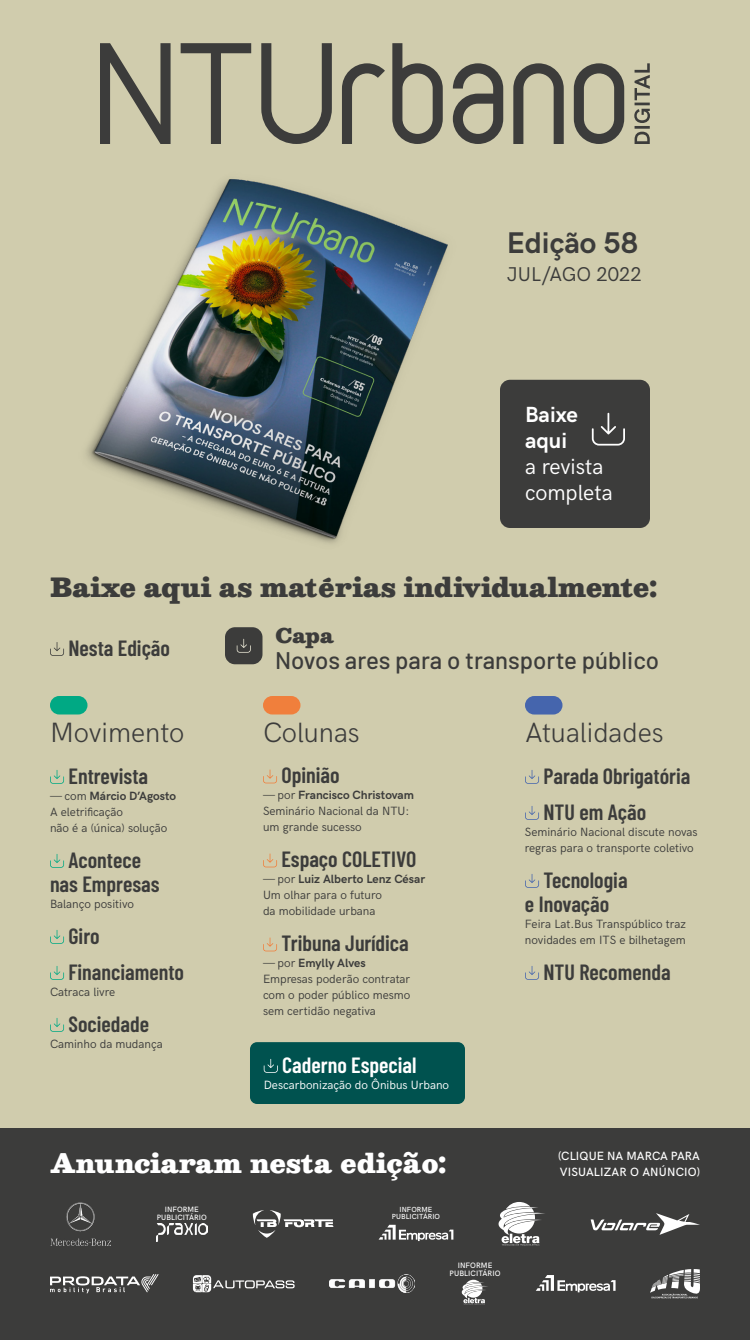
<style>
.page{position:relative;width:750px;height:1340px;background:#fff}
.page>*{position:absolute;margin:0;border:0;box-sizing:border-box;transform-origin:0 0}
.t1{font:700 30px "HK Grotesk";color:#3c3c3b}
.t2{font:300 28px "HK Grotesk";color:#3c3c3b}
.t3{font:26px "Besley it Fatface";color:#3c3c3b}
.t4{font:26px "Besley it Fatface";color:#fff}
.Chamada__capa{font:500 24px "Barlow";color:#3c3c3b}
.Seção__geral{font:600 22px/24px "Barlow Condensed";color:#3c3c3b;text-align:center}
.t5{font:22px "HK Grotesk";color:#fff}
.Seção__geral-2{font:600 22px "Barlow Condensed";color:#fff}
.t6{font:700 22px "HK Grotesk";color:#fff}
.t7{font:20px "HK Grotesk";color:#3c3c3b}
.Seção__capa{font:20px "Besley it Fatface";color:#3c3c3b}
.Parágrafo_Sans_A{font:12px/16px "HK Grotesk";color:#3c3c3b}
.Parágrafo_Sans_A-2{font:700 12px "HK Grotesk";color:#3c3c3b}
.t8{font:500 12px "HK Grotesk";letter-spacing:.01em;color:#fff}
.t9{font:12px "HK Grotesk";color:#fff}
.t10{font:500 7.8px/7.8px "HK Grotesk";letter-spacing:.005em;color:#fff;text-align:center}
.t11{font:500 7.7px/7.7px "HK Grotesk";letter-spacing:.005em;color:#fff;text-align:center}
.t12{font:500 7.4px/7.4px "HK Grotesk";letter-spacing:.005em;color:#fff;text-align:center}
.s1{font-weight:700}
.s2{font-weight:400}
</style>
<div class="page">
<div style="left:0;top:0;width:750px;height:1338px;background:#d0ccad"></div>
<svg style="left:634px;top:63px;width:16px;height:81px"></svg>
<svg style="left:100px;top:43px;width:524px;height:101px"></svg>
<div style="left:500px;top:380px;width:150px;height:148px;background:#3c3c3b;border-radius:10px"></div>
<svg style="left:592px;top:413px;width:33px;height:33px"></svg>
<div style="left:50px;top:696px;width:38px;height:18px;background:#00a984;border-radius:9px"></div>
<div style="left:263px;top:696px;width:37px;height:19px;background:#f07f3c;border-radius:9px"></div>
<div style="left:525px;top:696px;width:37px;height:19px;background:#4565ad;border-radius:9px"></div>
<svg style="left:50px;top:770px;width:14px;height:14px"></svg>
<svg style="left:50px;top:854px;width:14px;height:14px"></svg>
<svg style="left:50px;top:930px;width:14px;height:14px"></svg>
<svg style="left:50px;top:966px;width:14px;height:14px"></svg>
<svg style="left:50px;top:1018px;width:14px;height:14px"></svg>
<svg style="left:263px;top:770px;width:14px;height:13px"></svg>
<svg style="left:263px;top:854px;width:14px;height:13px"></svg>
<svg style="left:263px;top:938px;width:14px;height:13px"></svg>
<svg style="left:525px;top:770px;width:14px;height:14px"></svg>
<svg style="left:525px;top:806px;width:14px;height:14px"></svg>
<svg style="left:525px;top:874px;width:14px;height:14px"></svg>
<svg style="left:525px;top:966px;width:14px;height:14px"></svg>
<svg style="left:50px;top:642px;width:14px;height:14px"></svg>
<div style="left:225px;top:627px;width:37px;height:37px;background:#3c3c3b;border-radius:10px"></div>
<svg style="left:237px;top:639px;width:14px;height:14px"></svg>
<img style="left:86px;top:179px;width:362px;height:365px">
<div style="left:0;top:1128px;width:750px;height:212px;background:#3c3c3b"></div>
<img style="left:50px;top:1202px;width:61px;height:44px">
<img style="left:329px;top:1275px;width:85px;height:17px">
<svg style="left:50px;top:1274px;width:109px;height:19px"></svg>
<svg style="left:193px;top:1275px;width:102px;height:17px"></svg>
<svg style="left:536px;top:1275px;width:80px;height:17px"></svg>
<img style="left:156px;top:1224px;width:52px;height:17px">
<svg style="left:379px;top:1225px;width:74px;height:16px"></svg>
<svg style="left:461px;top:1280px;width:27px;height:25px"></svg>
<svg style="left:253px;top:1210px;width:80px;height:28px"></svg>
<svg style="left:650px;top:1269px;width:50px;height:29px"></svg>
<div style="left:250px;top:1042px;width:215px;height:62px;background:#00524f;border-radius:7px"></div>
<svg style="left:264px;top:1059px;width:14px;height:14px"></svg>
<svg style="left:591px;top:1213px;width:109px;height:22px"></svg>
<svg style="left:498px;top:1202px;width:47px;height:44px"></svg>
<p class="t1" style="left:507px;top:220px;width:133px">Edição 58</p>
<p class="t7" style="left:507px;top:259px;width:136px">JUL/AGO 2022</p>
<p class="t6" style="left:525px;top:398px;width:54px">Baixe</p>
<p class="t6" style="left:525px;top:424px;width:44px">aqui</p>
<p class="t5" style="left:525px;top:450px;width:80px">a revista</p>
<p class="t5" style="left:525px;top:476px;width:89px">completa</p>
<p class="t3" style="left:50px;top:573px;width:609px">Baixe aqui as matérias individualmente:</p>
<p class="Seção__geral" style="left:68px;top:635px;width:103px">Nesta Edição</p>
<p class="Seção__capa" style="left:275px;top:625px;width:61px">Capa</p>
<p class="Chamada__capa" style="left:275px;top:643px;width:386px">Novos ares para o transporte público</p>
<p class="t2" style="left:50px;top:711px;width:136px">Movimento</p>
<p class="t2" style="left:263px;top:711px;width:98px">Colunas</p>
<p class="t2" style="left:525px;top:711px;width:140px">Atualidades</p>
<p class="Seção__geral" style="left:68px;top:762px;width:81px">Entrevista</p>
<p class="Parágrafo_Sans_A" style="left:50px;top:787px;width:128px">— com <span class="s1">Márcio D’Agosto<br></span>A eletrificação<br>não é a (única) solução</p>
<p class="Seção__geral" style="left:50px;top:846px;width:111px">Acontece<br>nas Empresas</p>
<p class="Parágrafo_Sans_A" style="left:50px;top:895px;width:86px">Balanço positivo</p>
<p class="Seção__geral" style="left:68px;top:922px;width:33px">Giro</p>
<p class="Seção__geral" style="left:68px;top:958px;width:117px">Financiamento</p>
<p class="Parágrafo_Sans_A" style="left:50px;top:983px;width:67px">Catraca livre</p>
<p class="Seção__geral" style="left:68px;top:1010px;width:82px">Sociedade</p>
<p class="Parágrafo_Sans_A" style="left:50px;top:1035px;width:114px">Caminho da mudança</p>
<p class="Seção__geral" style="left:281px;top:762px;width:60px">Opinião</p>
<p class="Parágrafo_Sans_A-2" style="left:263px;top:786px;width:153px"><span class="s2">— por</span> Francisco Christovam</p>
<p class="Parágrafo_Sans_A" style="left:263px;top:802px;width:148px">Seminário Nacional da NTU: um grande sucesso</p>
<p class="Seção__geral" style="left:281px;top:846px;width:136px">Espaço COLETIVO</p>
<p class="Parágrafo_Sans_A-2" style="left:263px;top:870px;width:164px"><span class="s2">— por</span> Luiz Alberto Lenz César</p>
<p class="Parágrafo_Sans_A" style="left:263px;top:886px;width:120px">Um olhar para o futuro da mobilidade urbana</p>
<p class="Seção__geral" style="left:281px;top:930px;width:129px">Tribuna Jurídica</p>
<p class="Parágrafo_Sans_A-2" style="left:263px;top:954px;width:104px"><span class="s2">— por</span> Emylly Alves</p>
<p class="Parágrafo_Sans_A" style="left:263px;top:970px;width:149px;text-align:justify">Empresas poderão contratar com o poder público mesmo sem certidão negativa</p>
<p class="Seção__geral" style="left:543px;top:762px;width:148px">Parada Obrigatória</p>
<p class="Seção__geral" style="left:543px;top:798px;width:104px">NTU em Ação</p>
<p class="Parágrafo_Sans_A" style="left:525px;top:823px;width:174px">Seminário Nacional discute novas regras para o transporte coletivo</p>
<p class="Seção__geral" style="left:525px;top:866px;width:104px;text-align:left;text-indent:18px">Tecnologia e Inovação</p>
<p class="Parágrafo_Sans_A" style="left:525px;top:915px;width:162px">Feira Lat.Bus Transpúblico traz novidades em ITS e bilhetagem</p>
<p class="Seção__geral" style="left:543px;top:958px;width:129px">NTU Recomenda</p>
<p class="Seção__geral-2" style="left:282px;top:1049px;width:136px">Caderno Especial</p>
<p class="t9" style="left:264px;top:1076px;width:187px">Descarbonização do Ônibus Urbano</p>
<p class="t4" style="left:50px;top:1149px;width:398px">Anunciaram nesta edição:</p>
<p class="t8" style="left:558px;top:1147px;width:143px">(CLIQUE NA MARCA PARA</p>
<p class="t8" style="left:560px;top:1163px;width:142px">VISUALIZAR O ANÚNCIO)</p>
<p class="t11" style="left:157px;top:1205px;width:52px">INFORME<br>PUBLICITÁRIO</p>
<p class="t12" style="left:392px;top:1205px;width:50px">INFORME<br>PUBLICITÁRIO</p>
<p class="t10" style="left:450px;top:1261px;width:52px">INFORME<br>PUBLICITÁRIO</p>
</div>
